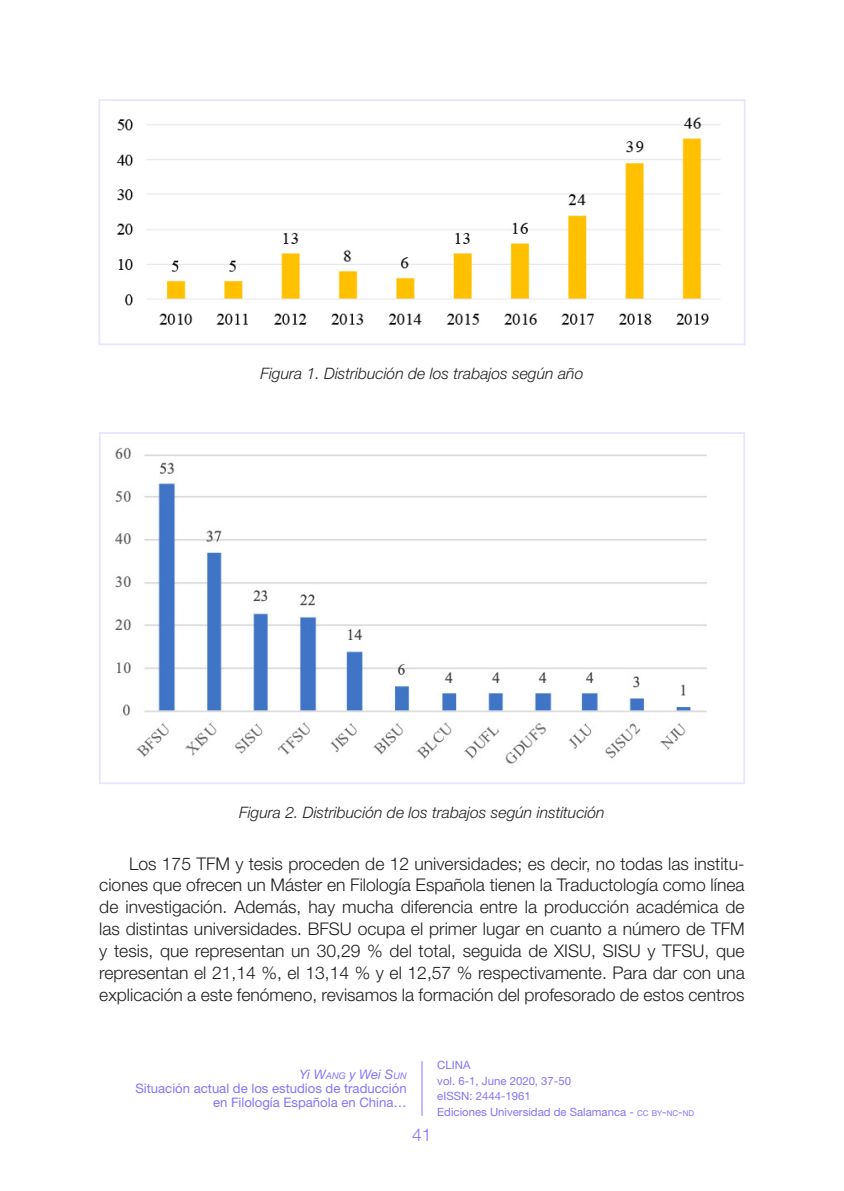
<style>
.page{position:relative;width:844px;height:1191px;background:#fff}
.page>*{position:absolute;margin:0;border:0;box-sizing:border-box;transform-origin:0 0}
.t1{font:300 17.5px/21.9px "Helvetica Neue LT Std";color:#231f20;text-align:justify}
.t2{font:300 17.5px "Helvetica Neue LT Std";color:#8574fc}
.t3{font:italic 300 15.75px "Helvetica Neue LT Std";color:#231f20}
.t4{font:13.12px/14px "Helvetica Neue LT Std";color:#8574fc;text-align:right}
.t5{font:11.38px/15.4px "Helvetica Neue LT Std";color:#8574fc}
.s1{font-style:italic}
.s2{font-style:italic;font-size:9.1px}
.s3{font-size:8.05px}
.s4{font-style:inherit}
</style>
<div class="page">
<hr style="left:421px;top:1061px;width:1px;height:54px;background:#8574fc">
<img style="left:116px;top:117px;width:605px;height:208px">
<div style="left:98px;top:99px;width:647px;height:246px;border:2px solid #e6e4fe"></div>
<img style="left:114px;top:447px;width:593px;height:317px">
<div style="left:99px;top:432px;width:646px;height:352px;border:2px solid #e6e4fe"></div>
<p class="t3" style="left:260px;top:364px;width:324px">Figura 1. Distribución de los trabajos según año</p>
<p class="t3" style="left:239px;top:803px;width:367px">Figura 2. Distribución de los trabajos según institución</p>
<p class="t1" style="left:99px;top:852px;width:646px;text-indent:30px">Los 175 TFM y tesis proceden de 12 universidades; es decir, no todas las institu&shy;ciones que ofrecen un Máster en Filología Española tienen la Traductología como línea de investigación. Además, hay mucha diferencia entre la producción académica de las distintas universidades. BFSU ocupa el primer lugar en cuanto a número de TFM y tesis, que representan un 30,29 % del total, seguida de XISU, SISU y TFSU, que representan el 21,14 %, el 13,14 % y el 12,57 % respectivamente. Para dar con una explicación a este fenómeno, revisamos la formación del profesorado de estos centros</p>
<p class="t4" style="left:135px;top:1067px;width:273px"><span class="s1">Yi</span> <span class="s1">W</span><span class="s2">ANG</span> <span class="s1">y Wei</span> <span class="s1">S</span><span class="s2">UN<br></span>Situación actual de los estudios de traducción en Filología Española en China…</p>
<p class="t5" style="left:437px;top:1057px;width:258px">CLINA<br>vol. 6-1, June 2020, 37-50<br>eISSN: 2444-1961<br>Ediciones Universidad de Salamanca - <span class="s3">CC BY</span><span class="s4">-</span><span class="s3">NC</span><span class="s4">-</span><span class="s3">ND</span></p>
<p class="t2" style="left:412px;top:1123px;width:21px">41</p>
</div>
